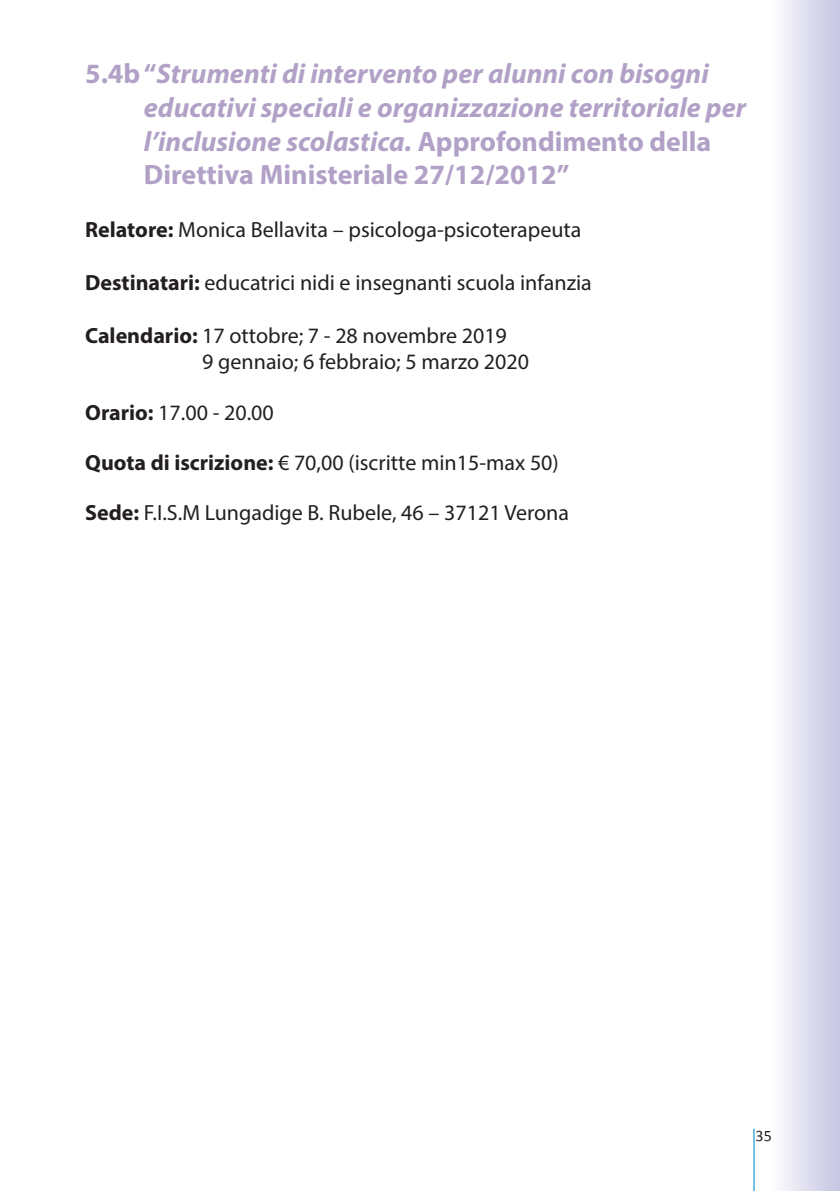
<style>
.page{position:relative;width:840px;height:1191px;background:#fff}
.page>*{position:absolute;margin:0;border:0;box-sizing:border-box;transform-origin:0 0}
.t1{font:italic 700 28px/33.6px "Myriad Pro";color:#b2a1c7}
.t2{font:22px/26.4px "Myriad Pro";color:#231f20}
.t3{font:16px "Calibri";color:#231f20}
.s1{font-style:normal}
.s2{font-weight:700}
</style>
<div class="page">
<div style="left:771px;top:0;width:68px;height:1191px;background:linear-gradient(to right,#fdfefe,#c7c6e3)"></div>
<hr style="left:752px;top:1128px;width:2px;height:63px;background:#59b8dc">
<p class="t1" style="left:144px;top:56px;width:603px;text-indent:-59px"><span class="s1">5.4b “</span>Strumenti di intervento per alunni con bisogni educativi speciali e organizzazione territoriale per l’inclusione scolastica. <span class="s1">Approfondimento della Direttiva Ministeriale 27/12/2012”</span></p>
<p class="t2" style="left:85px;top:216px;width:497px"><span class="s2">Relatore:</span> Monica Bellavita – psicologa-psicoterapeuta</p>
<p class="t2" style="left:85px;top:269px;width:508px"><span class="s2">Destinatari:</span> educatrici nidi e insegnanti scuola infanzia</p>
<p class="t2" style="left:202px;top:322px;width:328px;text-indent:-117px"><span class="s2">Calendario:</span> 17 ottobre; 7 - 28 novembre 2019<br>9 gennaio; 6 febbraio; 5 marzo 2020</p>
<p class="t2" style="left:85px;top:398px;width:190px"><span class="s2">Orario:</span> 17.00 - 20.00</p>
<p class="t2" style="left:85px;top:449px;width:475px"><span class="s2">Quota di iscrizione:</span> € 70,00 (iscritte min15-max 50)</p>
<p class="t2" style="left:85px;top:499px;width:485px"><span class="s2">Sede:</span> F.I.S.M Lungadige B. Rubele, 46 – 37121 Verona</p>
<p class="t3" style="left:755px;top:1125px;width:18px">35</p>
</div>
